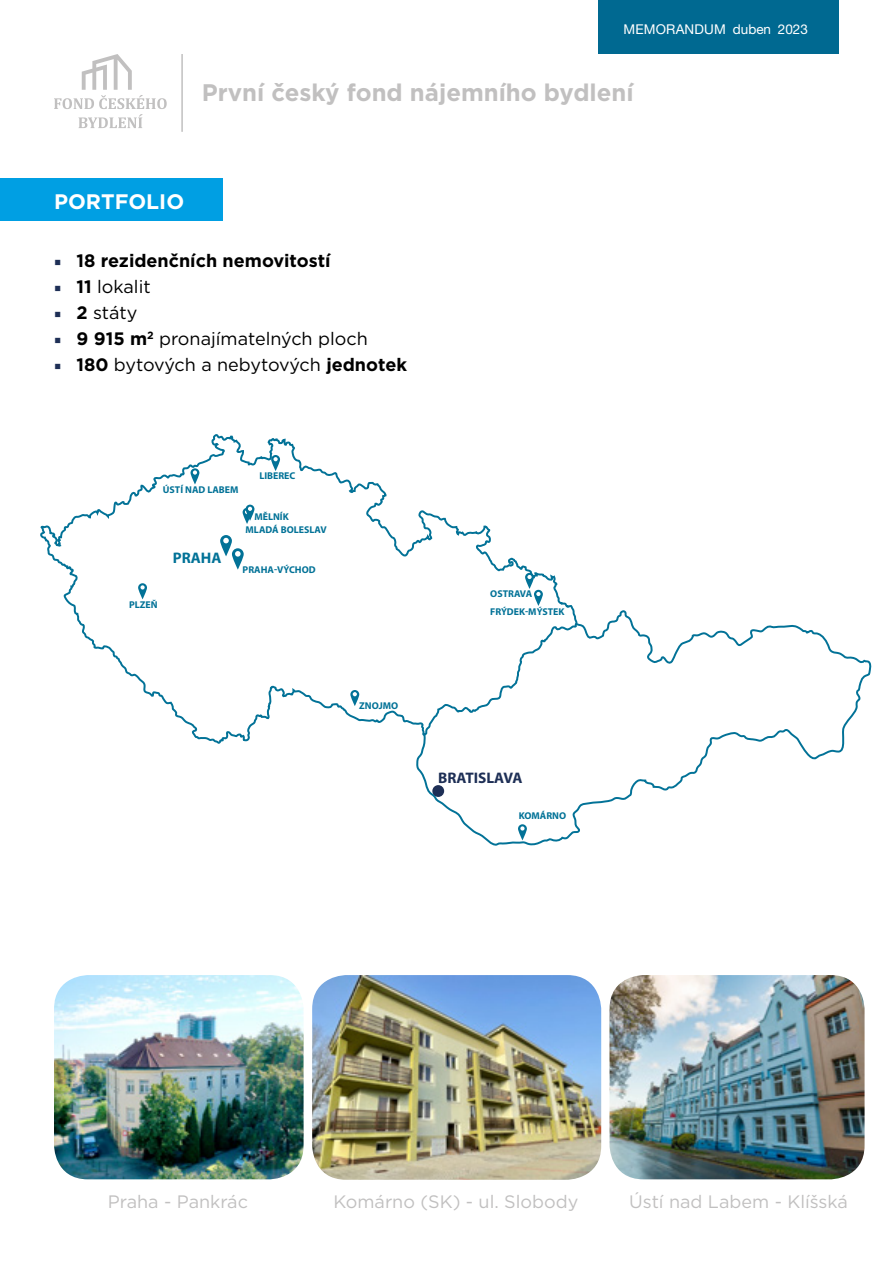
<style>
.page{position:relative;width:893px;height:1263px;background:#fff}
.page>*{position:absolute;margin:0;border:0;box-sizing:border-box;transform-origin:0 0}
.t1{font:700 24px "Gotham";color:#c1c0c0}
.t2{font:700 21px "Gotham";color:#fff}
.t3{font:18px "Gotham";color:#000}
.t4{font:18px "Gotham";color:#c1c0c0}
.t5{font:700 18px "Gotham";color:#000}
.t6{font:700 15.3px "Myriad Pro";color:#1e2f56}
.t7{font:700 15.3px "Myriad Pro";color:#027297}
.t8{font:13.5px "Helvetica Neue CE";letter-spacing:.015em;color:#fff}
.t9{font:700 9.9px/12.8px "Myriad Pro";color:#027297}
.s1{font-family:"Minion Pro";font-weight:400;color:#1e2f56}
.s2{font-family:"Minion Pro";color:#1e2f56}
.s3{font-weight:700}
</style>
<div class="page">
<svg style="left:54px;top:54px;width:113px;height:74px"></svg>
<hr style="left:181px;top:54px;width:2px;height:78px;background:#c1c0c0">
<div style="left:598px;top:0;width:241px;height:54px;background:#006991"></div>
<div style="left:0;top:179px;width:223px;height:42px;background:#009fe3"></div>
<svg style="left:40px;top:434px;width:534px;height:310px"></svg>
<svg style="left:191px;top:468px;width:8px;height:16px"></svg>
<svg style="left:193px;top:470px;width:4px;height:5px"></svg>
<svg style="left:243px;top:508px;width:8px;height:16px"></svg>
<svg style="left:246px;top:505px;width:8px;height:16px"></svg>
<svg style="left:245px;top:507px;width:7px;height:7px"></svg>
<svg style="left:271px;top:455px;width:9px;height:16px"></svg>
<svg style="left:273px;top:457px;width:5px;height:4px"></svg>
<svg style="left:138px;top:583px;width:9px;height:16px"></svg>
<svg style="left:140px;top:585px;width:5px;height:4px"></svg>
<svg style="left:350px;top:690px;width:9px;height:16px"></svg>
<svg style="left:353px;top:692px;width:4px;height:4px"></svg>
<svg style="left:525px;top:573px;width:9px;height:16px"></svg>
<svg style="left:527px;top:575px;width:5px;height:4px"></svg>
<svg style="left:534px;top:590px;width:9px;height:16px"></svg>
<svg style="left:536px;top:592px;width:4px;height:4px"></svg>
<svg style="left:220px;top:535px;width:12px;height:21px"></svg>
<svg style="left:223px;top:538px;width:6px;height:10px"></svg>
<svg style="left:232px;top:548px;width:12px;height:22px"></svg>
<svg style="left:235px;top:551px;width:6px;height:6px"></svg>
<svg style="left:415px;top:608px;width:457px;height:238px"></svg>
<div style="left:432px;top:785px;width:12px;height:12px;background:#1e2f56;border-radius:50%"></div>
<img style="left:312px;top:975px;width:289px;height:205px">
<img style="left:609px;top:975px;width:255px;height:204px">
<img style="left:54px;top:975px;width:250px;height:204px">
<h3 class="t8" style="left:623px;top:21px;width:186px">MEMORANDUM DUBEN 2023</h3>
<h1 class="t1" style="left:202px;top:76px;width:433px">První český fond nájemního bydlení</h1>
<h2 class="t2" style="left:54px;top:188px;width:132px">PORTFOLIO</h2>
<h3 class="t5" style="left:54px;top:249px;width:279px"><span class="s1">■</span> 18 rezidenčních nemovitostí</h3>
<h3 class="t3" style="left:54px;top:275px;width:98px"><span class="s2">■</span> <span class="s3">11</span> lokalit</h3>
<h3 class="t3" style="left:54px;top:301px;width:85px"><span class="s2">■</span> <span class="s3">2</span> státy</h3>
<h3 class="t3" style="left:54px;top:327px;width:315px"><span class="s2">■</span> <span class="s3">9 915 m</span><sup>2</sup> pronajímatelných ploch</h3>
<h3 class="t3" style="left:54px;top:353px;width:354px"><span class="s2">■</span> <span class="s3">180</span> bytových a nebytových <span class="s3">jednotek</span></h3>
<p class="t9" style="left:163px;top:483px;width:77px">ÚSTÍ NAD LABEM</p>
<p class="t9" style="left:259px;top:469px;width:38px">LIBEREC</p>
<p class="t9" style="left:129px;top:598px;width:30px">PLZEŇ</p>
<h3 class="t7" style="left:173px;top:548px;width:50px">PRAHA</h3>
<p class="t9" style="left:246px;top:510px;width:83px;text-indent:9px">MĚLNÍK<br>MLADÁ BOLESLAV</p>
<p class="t9" style="left:243px;top:563px;width:75px">PRAHA-VÝCHOD</p>
<p class="t9" style="left:359px;top:699px;width:41px">ZNOJMO</p>
<p class="t9" style="left:490px;top:584px;width:76px;line-height:17.7px">OSTRAVA<br>FRÝDEK-MÝSTEK</p>
<h3 class="t6" style="left:438px;top:768px;width:86px">BRATISLAVA</h3>
<p class="t9" style="left:519px;top:809px;width:49px">KOMÁRNO</p>
<h3 class="t4" style="left:108px;top:1189px;width:142px">Praha - Pankrác</h3>
<h3 class="t4" style="left:333px;top:1189px;width:246px">Komárno (SK) - ul. Slobody</h3>
<h3 class="t4" style="left:629px;top:1189px;width:220px">Ústí nad Labem - Klíšská</h3>
</div>
